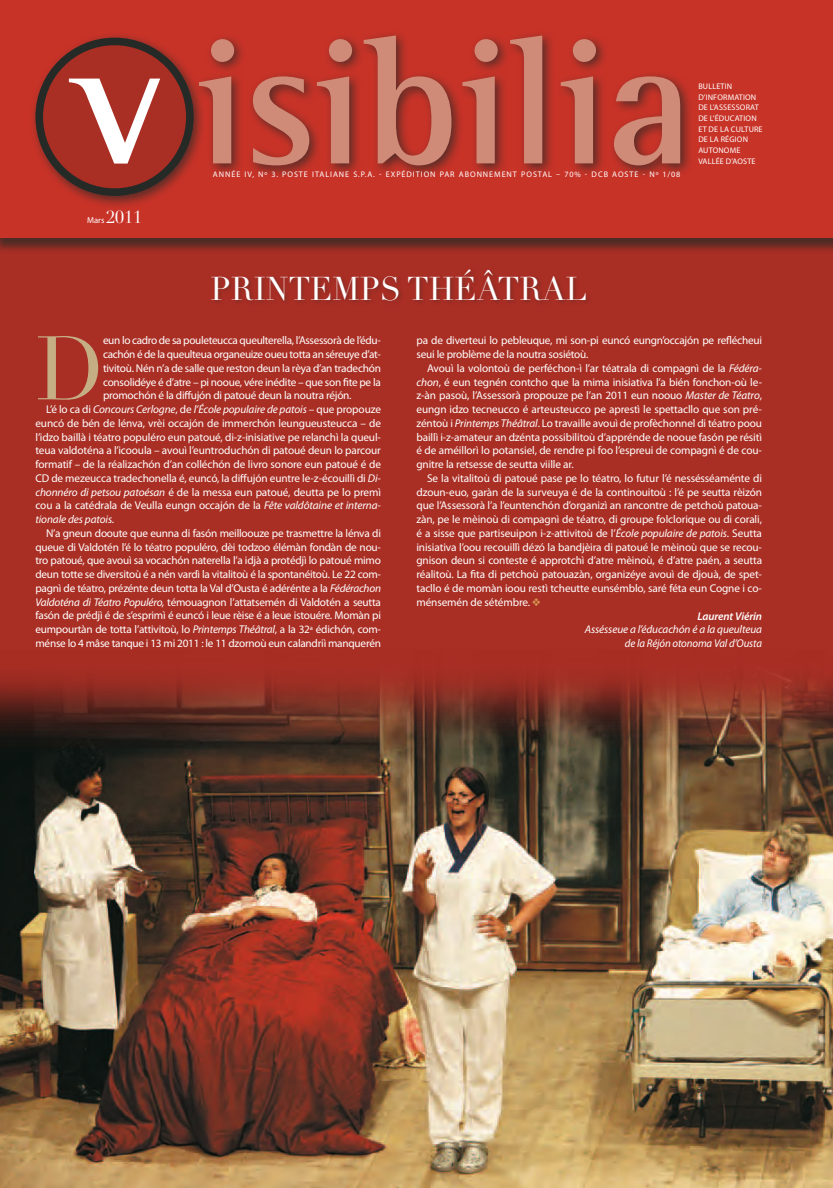
<style>
.page{position:relative;width:833px;height:1188px;background:#fff}
.page>*{position:absolute;margin:0;border:0;box-sizing:border-box;transform-origin:0 0}
.t1{font:88.5px "Didot LT Std";color:#c6ae84;scale:.96 1}
.t2{font:32.5px "Didot LT Std";color:#fff}
.t3{font:11.25px/13.8px "Myriad Pro";letter-spacing:-.01em;color:#fff;text-align:justify}
.t4{font:italic 11.25px/13.8px "Myriad Pro";letter-spacing:-.01em;color:#fff;text-align:right}
.t5{font:11.25px "Myriad Pro";letter-spacing:-.03em;color:#fff}
.t6{font:italic 600 11.25px "Myriad Pro";letter-spacing:-.01em;color:#fff}
.t7{font:8.62px "Myriad Pro";color:#fff}
.t8{font:8.12px/10.6px "Myriad Pro";letter-spacing:.115em;color:#fff}
.t9{font:8.12px/10.6px "Myriad Pro";letter-spacing:.085em;color:#fff}
.s1{font-family:"Didot LT Std";font-size:17.25px}
.s2{font-style:normal}
.s3{font-style:italic}
.s4{color:#d69752}
</style>
<div class="page">
<div style="left:0;top:0;width:833px;height:1187px;background:#a92e24"></div>
<div style="left:0;top:0;width:833px;height:254px;background:#252a27;opacity:.7"></div>
<div style="left:0;top:0;width:833px;height:237px;background:#c83328"></div>
<div style="left:29px;top:29px;width:664px;height:179px;background:#252a27;opacity:.7"></div>
<div style="left:39px;top:41px;width:151px;height:151px;background:#a92e24;border-radius:50%"></div>
<div style="left:35px;top:38px;width:159px;height:158px;border:8px solid #252a27;border-radius:50%"></div>
<svg style="left:69px;top:79px;width:91px;height:84px"></svg>
<svg style="left:199px;top:35px;width:481px;height:130px"></svg>
<div style="left:209px;top:268px;width:381px;height:38px;background:#252a27;opacity:.35"></div>
<img style="left:0;top:675px;width:833px;height:512px">
<p class="t9" style="left:698px;top:81px;width:51px">Bull etin d’informa tion del’ass</p>
<p class="t8" style="left:727px;top:102px;width:7px">esso</p>
<p class="t8" style="left:698px;top:102px;width:66px;text-indent:47px">rat del’éduca tion<br>et dela culture de la Région<br>autonom</p>
<p class="t8" style="left:736px;top:145px;width:5px">e</p>
<p class="t7" style="left:87px;top:216px;width:56px">Mars <span class="s1">2011</span></p>
<p class="t8" style="left:213px;top:169px;width:9px">Ann</p>
<p class="t8" style="left:231px;top:169px;width:196px">ée IV, Nº 3. Pos te Ital ian e S.p.A. - Expédit ion</p>
<p class="t8" style="left:440px;top:169px;width:22px">pa rabonn</p>
<p class="t8" style="left:489px;top:169px;width:35px">ement pos</p>
<p class="t8" style="left:538px;top:169px;width:8px">tal</p>
<p class="t8" style="left:556px;top:169px;width:125px">– 70% - DCB Aos te - nº 1/08</p>
<p class="t8" style="left:698px;top:155px;width:7px">Vall</p>
<p class="t8" style="left:715px;top:155px;width:41px">ée d’Aos te</p>
<h2 class="t2" style="left:210px;top:269px;width:378px">PRINTEMPS THÉÂTRAL</h2>
<h1 class="t1" style="left:35px;top:316px;width:74px">D</h1>
<p class="t5" style="left:103px;top:334px;width:279px">eun lo cadro de sa pouleteucca queulterella, l’Assessorà de l’édu-</p>
<p class="t5" style="left:103px;top:348px;width:279px">cachón é de la queulteua organeuize oueu totta an séreuye d’at-</p>
<p class="t3" style="left:103px;top:361px;width:279px">tivitoù. Nén n’a de salle que reston deun la rèya d’an tradechón</p>
<p class="t3" style="left:103px;top:375px;width:279px">consolidéye é d’atre – pi nooue, vére inédite – que son fite pe la</p>
<p class="t3" style="left:103px;top:389px;width:250px">promochón é la diffujón di patoué deun la noutra réjón.</p>
<p class="t4" style="left:46px;top:402px;width:336px"><span class="s2">L’é lo ca di</span> Concours Cerlogne<span class="s2">, de</span> l’École populaire de patois <span class="s2">– que propouze</span></p>
<p class="t3" style="left:35px;top:416px;width:347px">euncó de bén de lénva, vrèi occajón de immerchón leungueusteucca – de</p>
<p class="t3" style="left:35px;top:430px;width:347px">l’idzo baillà i téatro populéro eun patoué, di-z-inisiative pe relanchì la queul-</p>
<p class="t3" style="left:35px;top:444px;width:347px">teua valdoténa a l’icooula – avouì l’euntroduchón di patoué deun lo parcour</p>
<p class="t3" style="left:35px;top:457px;width:347px">formatif – de la réalizachón d’an colléchón de livro sonore eun patoué é de</p>
<p class="t3" style="left:35px;top:471px;width:347px">CD de mezeucca tradechonella é, euncó, la diffujón euntre le-z-écouillì di <span class="s3">Di-</span></p>
<p class="t3" style="left:35px;top:485px;width:347px"><span class="s3">chonnéro di petsou patoésan</span> é de la messa eun patoué, deutta pe lo premì</p>
<p class="t3" style="left:35px;top:499px;width:347px">cou a la catédrala de Veulla eungn occajón de la <span class="s3">Fête valdôtaine et interna-</span></p>
<p class="t4" style="left:35px;top:512px;width:80px">tionale des patois.</p>
<p class="t3" style="left:35px;top:526px;width:347px;text-indent:11px">N’a gneun dooute que eunna di fasón meilloouze pe trasmettre la lénva di queue di Valdotén l’é lo téatro populéro, dèi todzoo élémàn fondàn de nou&shy;tro patoué, que avouì sa vocachón naterella l’a idjà a protédjì lo patoué mimo deun totte se diversitoù é a nén vardì la vitalitoù é la spontanéitoù. Le 22 com&shy;pagnì de téatro, prézénte deun totta la Val d’Ousta é adérénte a la <span class="s3">Fédérachon Valdoténa di Téatro Populéro,</span> témouagnon l’attatsemén di Valdotén a seutta fasón de prédjì é de s’esprimì é euncó i leue rèise é a leue istouére. Momàn pi eumpourtàn de totta l’attivitoù, lo <span class="s3">Printemps Théâtral</span>, a la 32<sup>a</sup> édichón, com&shy;ménse lo 4 mâse tanque i 13 mi 2011 : le 11 dzornoù eun calandriì manquerén</p>
<p class="t3" style="left:416px;top:334px;width:347px">pa de diverteui lo pebleuque, mi son-pi euncó eungn’occajón pe reflécheui seui le problème de la noutra sosiétoù.</p>
<p class="t3" style="left:416px;top:361px;width:347px;text-indent:11px">Avouì la volontoù de perféchon-ì l’ar téatrala di compagnì de la <span class="s3">Fédéra&shy;chon</span>, é eun tegnén contcho que la mima inisiativa l’a bién fonchon-où le&shy;z-àn pasoù, l’Assessorà propouze pe l’an 2011 eun noouo <span class="s3">Master de Téatro</span>, eungn idzo tecneucco é arteusteucco pe aprestì le spettacllo que son pré&shy;zéntoù i <span class="s3">Printemps Théâtral</span>. Lo travaille avouì de profèchonnel di téatro poou baillì i-z-amateur an dzénta possibilitoù d’apprénde de nooue fasón pe résitì é de améillorì lo potansiel, de rendre pi foo l’espreui de compagnì é de cou&shy;gnitre la retsesse de seutta viille ar.</p>
<p class="t3" style="left:427px;top:471px;width:336px">Se la vitalitoù di patoué pase pe lo téatro, lo futur l’é nessésséaménte di</p>
<p class="t3" style="left:416px;top:485px;width:347px">dzoun-euo, garàn de la surveuya é de la continouitoù : l’é pe seutta rèizón</p>
<p class="t3" style="left:416px;top:499px;width:347px">que l’Assessorà l’a l’euntenchón d’organizì an rancontre de petchoù patoua-</p>
<p class="t3" style="left:416px;top:512px;width:347px">zàn, pe le mèinoù di compagnì de téatro, di groupe folclorique ou di corali,</p>
<p class="t3" style="left:416px;top:526px;width:347px">é a sisse que partiseuipon i-z-attivitoù de l’<span class="s3">École populaire de patois</span>. Seutta</p>
<p class="t3" style="left:416px;top:540px;width:347px">inisiativa l’oou recouillì dézó la bandjèira di patoué le mèinoù que se recou-</p>
<p class="t3" style="left:416px;top:554px;width:347px">gnison deun si conteste é approtchì d’atre mèinoù, é d’atre paén, a seutta</p>
<p class="t3" style="left:416px;top:567px;width:347px">réalitoù. La fita di petchoù patouazàn, organizéye avouì de djouà, de spet-</p>
<p class="t3" style="left:416px;top:581px;width:347px">tacllo é de momàn ioou restì tcheutte eunsémblo, saré féta eun Cogne i co-</p>
<p class="t3" style="left:416px;top:595px;width:126px">ménsemén de sétémbre. <span class="s4">❖</span></p>
<p class="t6" style="left:697px;top:609px;width:66px">Laurent Viérin</p>
<p class="t4" style="left:585px;top:622px;width:179px">Assésseue a l’éducachón é a la queulteua de la Réjón otonoma Val d’Ousta</p>
</div>
